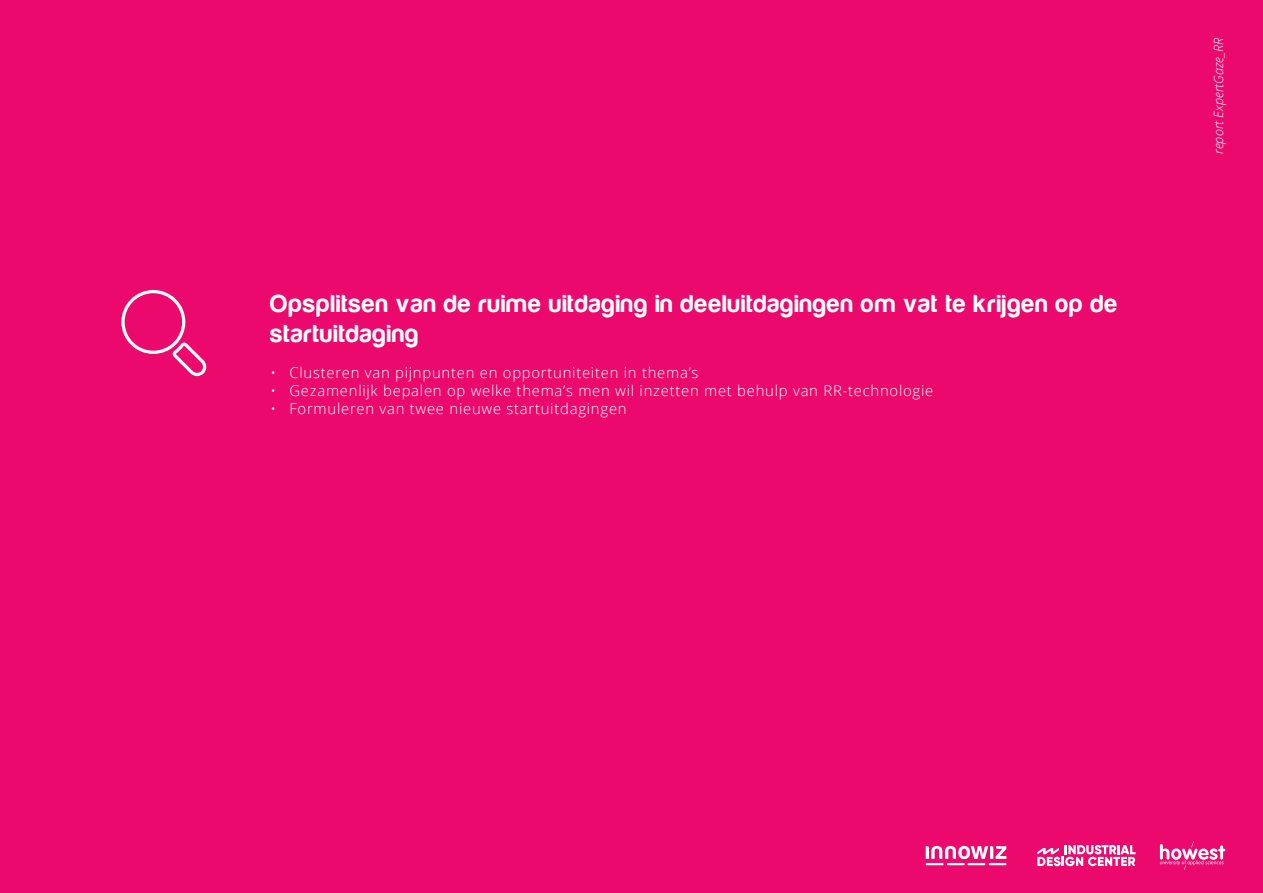
<style>
.page{position:relative;width:1263px;height:893px;background:#ec096d}
.page>*{position:absolute;margin:0;border:0;box-sizing:border-box;transform-origin:0 0}
.t1{font:25.5px/30.6px "Harabara";letter-spacing:.05em;color:#fff}
.t2{font:300 14.85px "Open Sans";letter-spacing:.05em;color:#fff}
.t3{font:italic 300 12.75px "Open Sans";color:#fff}
</style>
<div class="page">
<svg style="left:121px;top:290px;width:85px;height:86px"></svg>
<svg style="left:1037px;top:845px;width:98px;height:21px"></svg>
<svg style="left:1160px;top:841px;width:65px;height:29px"></svg>
<svg style="left:926px;top:846px;width:80px;height:19px"></svg>
<p class="t1" style="left:270px;top:288px;width:848px">Opsplitsen van de ruime uitdaging in deeluitdagingen om vat te krijgen op de startuitdaging</p>
<p class="t2" style="left:270px;top:362px;width:430px">• Clusteren van pijnpunten en opportuniteiten in thema’s</p>
<p class="t2" style="left:270px;top:380px;width:664px">• Gezamenlijk bepalen op welke thema’s men wil inzetten met behulp van RR-technologie</p>
<p class="t2" style="left:270px;top:398px;width:358px">• Formuleren van twee nieuwe startuitdagingen</p>
<p class="t3" style="left:1210px;top:154px;width:118px;rotate:-90deg">report ExpertGaze_RR</p>
</div>
